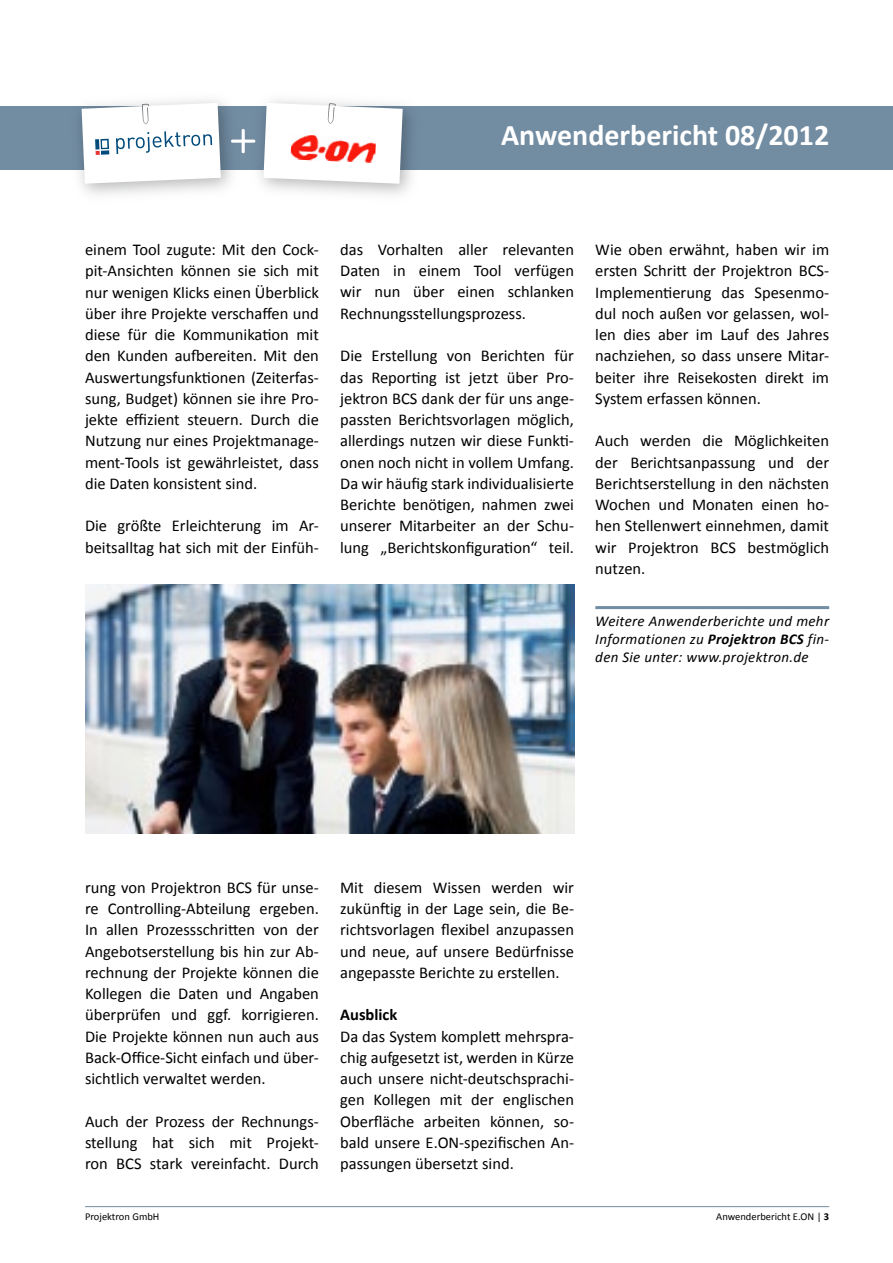
<style>
.page{position:relative;width:893px;height:1263px;background:#fff}
.page>*{position:absolute;margin:0;border:0;box-sizing:border-box;transform-origin:0 0}
.t1{font:700 30px "Calibri";color:#fff}
.t2{font:16.5px/21.3px "Calibri";color:#000;text-align:justify}
.t3{font:700 16.5px "Calibri";color:#000}
.t4{font:italic 15px/18px "Calibri";letter-spacing:.02em;color:#000;text-align:justify}
.t5{font:10.5px "Calibri";color:#000}
.s1{font-weight:700}
</style>
<div class="page">
<hr style="left:85px;top:1206px;width:744px;height:1px;background:#728ca2">
<div style="left:0;top:106px;width:893px;height:64px;background:#728ca2"></div>
<img style="left:79px;top:100px;width:165px;height:95px">
<svg style="left:82px;top:103px;width:139px;height:81px"></svg>
<div style="left:242px;top:129px;width:3px;height:24px;border:2px solid #fff"></div>
<svg style="left:232px;top:130px;width:15px;height:22px"></svg>
<div style="left:231px;top:140px;width:24px;height:3px;border:2px solid #fff"></div>
<img style="left:247px;top:100px;width:165px;height:95px">
<svg style="left:263px;top:103px;width:140px;height:81px"></svg>
<hr style="left:595px;top:606px;width:234px;height:3px;background:#728ca2">
<img style="left:290px;top:134px;width:86px;height:29px">
<img style="left:85px;top:584px;width:489px;height:249px">
<h1 class="t1" style="left:501px;top:116px;width:330px">Anwenderbericht 08/2012</h1>
<p class="t2" style="left:85px;top:239px;width:235px">einem Tool zugute: Mit den Cock&shy;pit-Ansichten können sie sich mit nur wenigen Klicks einen Überblick über ihre Projekte verschaffen und diese für die Kommunikation mit den Kunden aufbereiten. Mit den Auswertungsfunktionen (Zeiterfas&shy;sung, Budget) können sie ihre Pro&shy;jekte effizient steuern. Durch die Nutzung nur eines Projektmanage&shy;ment-Tools ist gewährleistet, dass die Daten konsistent sind.</p>
<p class="t2" style="left:85px;top:515px;width:235px">Die größte Erleichterung im Ar&shy;beitsalltag hat sich mit der Einfüh-</p>
<p class="t2" style="left:340px;top:239px;width:235px">das Vorhalten aller relevanten Daten in einem Tool verfügen wir nun über einen schlanken Rechnungsstellungsprozess.</p>
<p class="t2" style="left:340px;top:345px;width:235px">Die Erstellung von Berichten für das Reporting ist jetzt über Pro&shy;jektron BCS dank der für uns ange&shy;passten Berichtsvorlagen möglich, allerdings nutzen wir diese Funkti&shy;onen noch nicht in vollem Umfang.<br>Da wir häufig stark individualisierte Berichte benötigen, nahmen zwei unserer Mitarbeiter an der Schu&shy;lung „Berichtskonfiguration“ teil.</p>
<p class="t2" style="left:595px;top:239px;width:235px">Wie oben erwähnt, haben wir im ersten Schritt der Projektron BCS-Implementierung das Spesenmo&shy;dul noch außen vor gelassen, wol&shy;len dies aber im Lauf des Jahres nachziehen, so dass unsere Mitar&shy;beiter ihre Reisekosten direkt im System erfassen können.</p>
<p class="t2" style="left:595px;top:430px;width:235px">Auch werden die Möglichkeiten der Berichtsanpassung und der Berichtserstellung in den nächsten Wochen und Monaten einen ho&shy;hen Stellenwert einnehmen, damit wir Projektron BCS bestmöglich nutzen.</p>
<p class="t4" style="left:595px;top:611px;width:235px">Weitere Anwenderberichte und mehr Informationen zu <span class="s1">Projektron BCS</span> fin&shy;den Sie unter: www.projektron.de</p>
<p class="t2" style="left:85px;top:877px;width:235px">rung von Projektron BCS für unse&shy;re Controlling-Abteilung ergeben.<br>In allen Prozessschritten von der Angebotserstellung bis hin zur Ab&shy;rechnung der Projekte können die Kollegen die Daten und Angaben überprüfen und ggf. korrigieren.<br>Die Projekte können nun auch aus Back-Office-Sicht einfach und über&shy;sichtlich verwaltet werden.</p>
<p class="t2" style="left:85px;top:1111px;width:235px">Auch der Prozess der Rechnungs&shy;stellung hat sich mit Projekt&shy;ron BCS stark vereinfacht. Durch</p>
<p class="t5" style="left:85px;top:1210px;width:76px">Projektron GmbH</p>
<p class="t2" style="left:340px;top:877px;width:235px">Mit diesem Wissen werden wir zukünftig in der Lage sein, die Be&shy;richtsvorlagen flexibel anzupassen und neue, auf unsere Bedürfnisse angepasste Berichte zu erstellen.</p>
<p class="t3" style="left:340px;top:1004px;width:59px">Ausblick</p>
<p class="t2" style="left:340px;top:1025px;width:235px">Da das System komplett mehrspra&shy;chig aufgesetzt ist, werden in Kürze auch unsere nicht-deutschsprachi&shy;gen Kollegen mit der englischen Oberfläche arbeiten können, so&shy;bald unsere E.ON-spezifischen An&shy;passungen übersetzt sind.</p>
<p class="t5" style="left:716px;top:1210px;width:114px">Anwenderbericht E.ON | <span class="s1">3</span></p>
</div>
